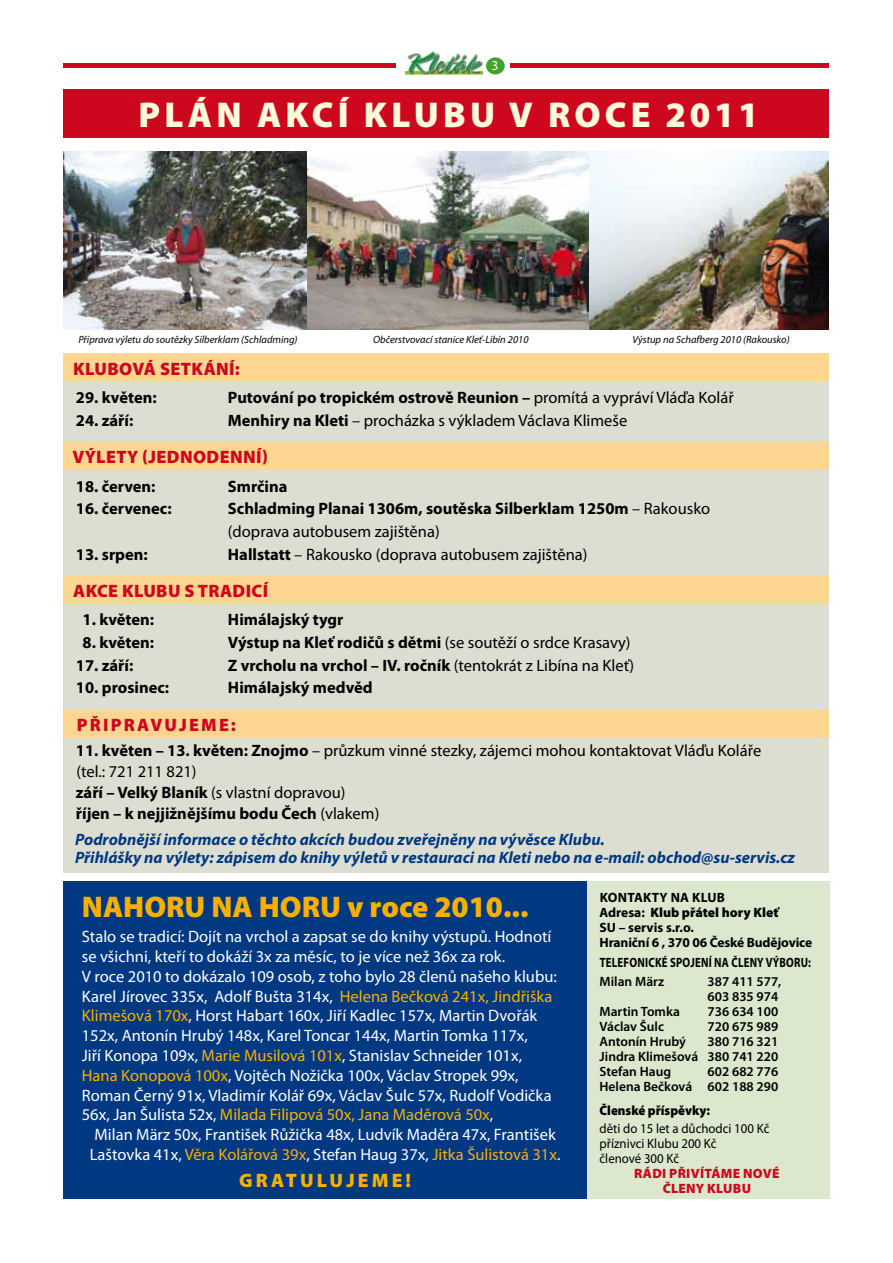
<style>
.page{position:relative;width:893px;height:1263px;background:#fff}
.page>*{position:absolute;margin:0;border:0;box-sizing:border-box;transform-origin:0 0}
.t1{font:900 36px "Myriad Pro";letter-spacing:.12em;color:#fffbdb}
.t2{font:900 30px "Myriad Pro";color:#f8b000}
.t3{font:900 19.5px "Myriad Pro";color:#f8b000}
.t4{font:900 18px "Myriad Pro";letter-spacing:.02em;color:#cd071e}
.t5{font:900 18px "Myriad Pro";letter-spacing:.12em;color:#cd071e}
.t6{font:16.5px/19.8px "Myriad Pro";color:#fff}
.t7{font:700 16.5px/22.5px "Myriad Pro";color:#000}
.t8{font:16.5px/21px "Myriad Pro";color:#000}
.t9{font:italic 700 16.5px/18px "Myriad Pro";color:#003882}
.t10{font:600 13.5px/15px "Myriad Pro";color:#000}
.t11{font:700 13.5px/15px "Myriad Pro";letter-spacing:-.01em;color:#000}
.t12{font:13.5px/15px "Myriad Pro";color:#000;scale:.95 1}
.t13{font:700 13.5px "Myriad Pro";letter-spacing:.02em;color:#000;scale:.8 1}
.t14{font:900 13.5px/15px "Myriad Pro";letter-spacing:.02em;color:#cd071e;text-align:center}
.t15{font:900 13.5px "Myriad Pro";color:#000;scale:.95 1}
.t16{font:13.5px "Myriad Pro";color:#fff}
.t17{font:italic 10.5px "Myriad Pro";color:#000}
.s1{font-weight:400}
.s2{font-weight:700}
.s3{color:#f8b000}
.s4{font-weight:900}
</style>
<div class="page">
<div style="left:64px;top:353px;width:765px;height:520px;background:#dcded2"></div>
<hr style="left:64px;top:64px;width:765px;height:4px;background:#cd071e">
<div style="left:396px;top:53px;width:114px;height:26px;background:#fff"></div>
<img style="left:406px;top:52px;width:76px;height:24px">
<div style="left:486px;top:57px;width:19px;height:17px;background:#44a12b;border-radius:50%"></div>
<div style="left:64px;top:89px;width:765px;height:49px;background:#cd071e"></div>
<div style="left:587px;top:881px;width:242px;height:317px;background:#dbe8cd"></div>
<img style="left:64px;top:151px;width:764px;height:178px">
<div style="left:64px;top:881px;width:523px;height:317px;background:#003882"></div>
<div style="left:64px;top:442px;width:765px;height:28px;background:#fdd791"></div>
<div style="left:64px;top:575px;width:765px;height:28px;background:#fdd791"></div>
<div style="left:64px;top:710px;width:765px;height:27px;background:#fdd791"></div>
<div style="left:64px;top:353px;width:765px;height:28px;background:#fdd791"></div>
<p class="t16" style="left:492px;top:57px;width:8px">3</p>
<h1 class="t1" style="left:138px;top:91px;width:622px">PLÁN AKCÍ KLUBU V ROCE 2011</h1>
<p class="t17" style="left:78px;top:333px;width:221px">Příprava výletu do soutězky Silberklam (Schladming)</p>
<p class="t17" style="left:373px;top:333px;width:157px">Občerstvovací stanice Kleť-Libín 2010</p>
<p class="t17" style="left:633px;top:333px;width:159px">Výstup na Schafberg 2010 (Rakousko)</p>
<p class="t4" style="left:73px;top:357px;width:168px">KLUBOVÁ SETKÁNÍ:</p>
<p class="t7" style="left:76px;top:386px;width:111px">29. květen: P</p>
<p class="t7" style="left:237px;top:386px;width:498px">utování po tropickém ostrově Reunion – <span class="s1">promítá a vypráví Vláďa Kolář</span></p>
<p class="t7" style="left:76px;top:409px;width:59px">24. září:</p>
<p class="t8" style="left:228px;top:410px;width:401px"><span class="s2">Menhiry na Kleti</span> – procházka s výkladem Václava Klimeše</p>
<p class="t4" style="left:73px;top:445px;width:197px">VÝLETY (JEDNODENNÍ)</p>
<p class="t7" style="left:76px;top:475px;width:81px">18. červen:</p>
<p class="t7" style="left:228px;top:475px;width:61px">Smrčina</p>
<p class="t7" style="left:76px;top:497px;width:97px">16. červenec:</p>
<p class="t7" style="left:228px;top:497px;width:484px">Schladming Planai 1306m, soutěska Silberklam 1250m <span class="s1">– Rakousko (doprava autobusem zajištěna)</span></p>
<p class="t7" style="left:76px;top:542px;width:73px">13. srpen:</p>
<p class="t8" style="left:228px;top:543px;width:361px"><span class="s2">Hallstatt</span> – Rakousko (doprava autobusem zajištěna)</p>
<p class="t4" style="left:73px;top:579px;width:197px">AKCE KLUBU S TRADICÍ</p>
<p class="t7" style="left:83px;top:608px;width:73px">1. květen:</p>
<p class="t7" style="left:228px;top:608px;width:117px">Himálajský tygr</p>
<p class="t7" style="left:83px;top:631px;width:73px">8. květen:</p>
<p class="t7" style="left:228px;top:631px;width:404px">Výstup na Kleť rodičů s dětmi <span class="s1">(se soutěží o srdce Krasavy)</span></p>
<p class="t7" style="left:76px;top:653px;width:59px">17. září:</p>
<p class="t7" style="left:228px;top:653px;width:408px">Z vrcholu na vrchol – IV. ročník <span class="s1">(tentokrát z Libína na Kleť)</span></p>
<p class="t7" style="left:76px;top:676px;width:95px">10. prosinec:</p>
<p class="t7" style="left:228px;top:676px;width:146px">Himálajský medvěd</p>
<p class="t5" style="left:77px;top:712px;width:161px">PŘIPRAVUJEME:</p>
<p class="t8" style="left:76px;top:740px;width:687px"><span class="s2">11. květen – 13. květen: Znojmo</span> – průzkum vinné stezky, zájemci mohou kontaktovat Vláďu Koláře (tel.: 721 211 821)<br><span class="s2">září – Velký Blaník</span> (s vlastní dopravou)<br><span class="s2">říjen – k nejjižnějšímu bodu Čech</span> (vlakem)</p>
<p class="t9" style="left:75px;top:829px;width:721px">Podrobnější informace o těchto akcích budou zveřejněny na vývěsce Klubu.<br>Přihlášky na výlety: zápisem do knihy výletů v restauraci na Kleti nebo na e-mail: obchod@su-servis.cz</p>
<h2 class="t2" style="left:82px;top:886px;width:83px">NAHORU</h2>
<h2 class="t2" style="left:211px;top:886px;width:89px">NA HORU</h2>
<h2 class="t2" style="left:347px;top:886px;width:183px">V ROCE 2010...</h2>
<p class="t6" style="left:82px;top:926px;width:477px">Stalo se tradicí: Dojít na vrchol a zapsat se do knihy výstupů. Hodnotí se všichni, kteří to dokáží 3x za měsíc, to je více než 36x za rok.<br>V roce 2010 to dokázalo 109 osob, z toho bylo 28 členů našeho klubu:<br>Karel Jírovec 335x, Adolf Bušta 314x, <span class="s3">Helena Bečková 241x, Jindřiška Klimešová 170x</span>, Horst Habart 160x, Jiří Kadlec 157x, Martin Dvořák 152x, Antonín Hrubý 148x, Karel Toncar 144x, Martin Tomka 117x,<br>Jiří Konopa 109x, <span class="s3">Marie Musilová 101x</span>, Stanislav Schneider 101x, <span class="s3">Hana Konopová 100x</span>, Vojtěch Nožička 100x, Václav Stropek 99x, Roman Černý 91x, Vladimír Kolář 69x, Václav Šulc 57x, Rudolf Vodička 56x, Jan Šulista 52x, <span class="s3">Milada Filipová 50x, Jana Maděrová 50x</span>,</p>
<p class="t6" style="left:90px;top:1124px;width:472px">Milan März 50x, František Růžička 48x, Ludvík Maděra 47x, František<br>Laštovka 41x, <span class="s3">Věra Kolářová 39x</span>, Stefan Haug 37x, <span class="s3">Jitka Šulistová 31x</span>.</p>
<p class="t3" style="left:239px;top:1167px;width:16px">GRATULU</p>
<p class="t3" style="left:346px;top:1167px;width:66px">JEME!</p>
<p class="t11" style="left:600px;top:890px;width:214px">Kontakty na Klub<br>Adresa: <span class="s4">KLUB PŘÁTEL HORY KLEŤ<br></span>SU – servis s.r.o.<br>Hraniční 6 , 370 06 České Budějovice</p>
<p class="t13" style="left:600px;top:953px;width:266px">Telefonické spojení na členy výboru:</p>
<p class="t10" style="left:600px;top:974px;width:66px">Milan März</p>
<p class="t10" style="left:708px;top:974px;width:75px">387 411 577,<br>603 835 974</p>
<p class="t10" style="left:600px;top:1004px;width:82px">Martin Tomka</p>
<p class="t10" style="left:708px;top:1004px;width:72px">736 634 100</p>
<p class="t10" style="left:600px;top:1019px;width:66px">Václav Šulc</p>
<p class="t10" style="left:708px;top:1019px;width:72px">720 675 989</p>
<p class="t10" style="left:600px;top:1034px;width:88px">Antonín Hrubý</p>
<p class="t10" style="left:600px;top:1034px;width:180px;text-align:justify;text-indent:108px">380 716 321<br>Jindra Klimešová 380 741 220<br>Stefan Haug</p>
<p class="t10" style="left:600px;top:1064px;width:180px;text-align:right">602 682 776<br>Helena Bečková 602 188 290</p>
<p class="t15" style="left:600px;top:1102px;width:118px">ČLENSKÉ PŘÍSPĚVKY:</p>
<p class="t12" style="left:600px;top:1121px;width:180px">děti do 15 let a důchodci 100 Kč příznivci Klubu 200 Kč<br>členové 300 Kč</p>
<p class="t14" style="left:634px;top:1166px;width:147px">RÁDI PŘIVÍTÁM E NOVÉ<br>ČLENY KLUBU</p>
</div>
